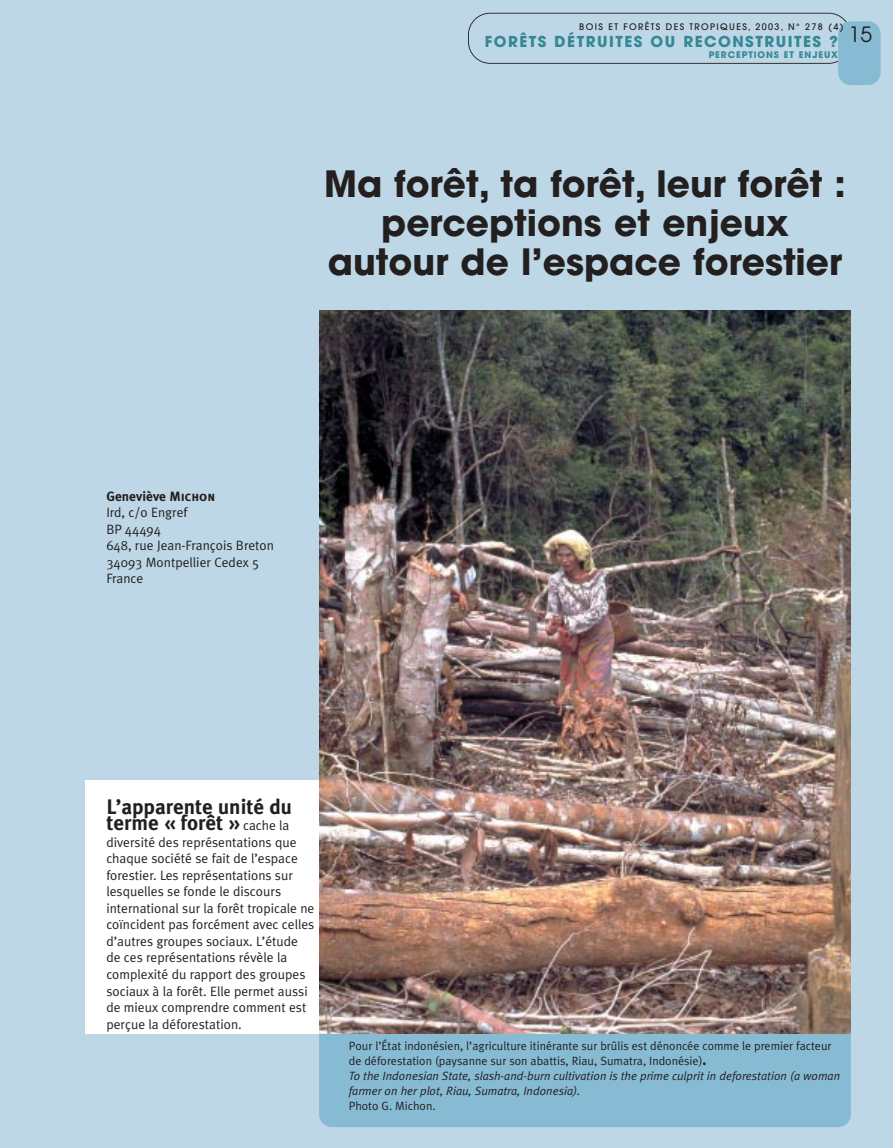
<style>
.page{position:relative;width:893px;height:1148px;background:#fff}
.page>*{position:absolute;margin:0;border:0;box-sizing:border-box;transform-origin:0 0}
.t1{font:700 36px/39px "Avant Garde";color:#231f1f;text-align:center}
.t2{font:700 21px/16.5px "Meta Plus";color:#231f1f}
.t3{font:21px "Avant Garde";color:#231f1f}
.t4{font:700 15px "Avant Garde";letter-spacing:.1em;color:#348894}
.t5{font:13.5px/16.5px "Meta Plus Normal";color:#231f1f}
.t6{font:700 13.5px "Meta Plus";color:#231f1f}
.t7{font:12px/15px "Meta Plus Normal";color:#231f1f}
.t8{font:italic 12px/15px "Meta Plus Normal";color:#231f1f}
.t9{font:500 9px "Avant Garde";letter-spacing:.15em;color:#231f1f}
.t10{font:700 9px "Avant Garde";letter-spacing:.1em;color:#348894}
.s1{font-family:"Meta Plus Bold Caps";font-weight:400}
.s2{font-family:"Meta Plus Normal";font-weight:400;font-size:13.5px}
</style>
<div class="page">
<div style="left:0;top:0;width:892px;height:1147px;background:#bed7e7"></div>
<div style="left:319px;top:927px;width:531px;height:200px;background:#87bbd4;border-radius:13px"></div>
<div style="left:85px;top:779px;width:532px;height:254px;background:#fff"></div>
<img style="left:319px;top:310px;width:531px;height:723px">
<svg style="left:468px;top:13px;width:379px;height:51px"></svg>
<div style="left:838px;top:21px;width:42px;height:64px;background:#87bbd4;border-radius:13px"></div>
<p class="t9" style="left:579px;top:23px;width:266px">BOIS ET FORÊTS DES TROPIQUES, 2003, N° 278 (4)</p>
<h2 class="t3" style="left:848px;top:26px;width:25px">15</h2>
<p class="t10" style="left:708px;top:51px;width:131px">PERCEPTIONS ET ENJEUX</p>
<p class="t4" style="left:485px;top:36px;width:355px">FORÊTS DÉTRUITES OU RECONSTRUITES ?</p>
<h1 class="t1" style="left:324px;top:167px;width:523px">Ma forêt, ta forêt, leur forêt : perceptions et enjeux autour de l’espace forestier</h1>
<p class="t6" style="left:106px;top:491px;width:110px">Geneviève <span class="s1">Michon</span></p>
<p class="t5" style="left:106px;top:505px;width:169px">Ird, c/o Engref<br>BP 44494<br>648, rue Jean-François Breton<br>34093 Montpellier Cedex 5<br>France</p>
<h2 class="t2" style="left:106px;top:800px;width:187px">L’apparente unité du terme « forêt » <span class="s2">cache la</span></h2>
<p class="t5" style="left:106px;top:835px;width:210px">diversité des représentations que chaque société se fait de l’espace forestier. Les représentations sur lesquelles se fonde le discours international sur la forêt tropicale ne coïncident pas forcément avec celles d’autres groupes sociaux. L’étude de ces représentations révèle la complexité du rapport des groupes sociaux à la forêt. Elle permet aussi de mieux comprendre comment est perçue la déforestation.</p>
<p class="t7" style="left:349px;top:1039px;width:484px">Pour l’État indonésien, l’agriculture itinérante sur brûlis est dénoncée comme le premier facteur de déforestation (paysanne sur son abattis, Riau, Sumatra, Indonésie).</p>
<p class="t8" style="left:349px;top:1069px;width:493px">To the Indonesian State, slash-and-burn cultivation is the prime culprit in deforestation (a woman farmer on her plot, Riau, Sumatra, Indonesia).</p>
<p class="t7" style="left:349px;top:1099px;width:88px">Photo G. Michon.</p>
</div>
